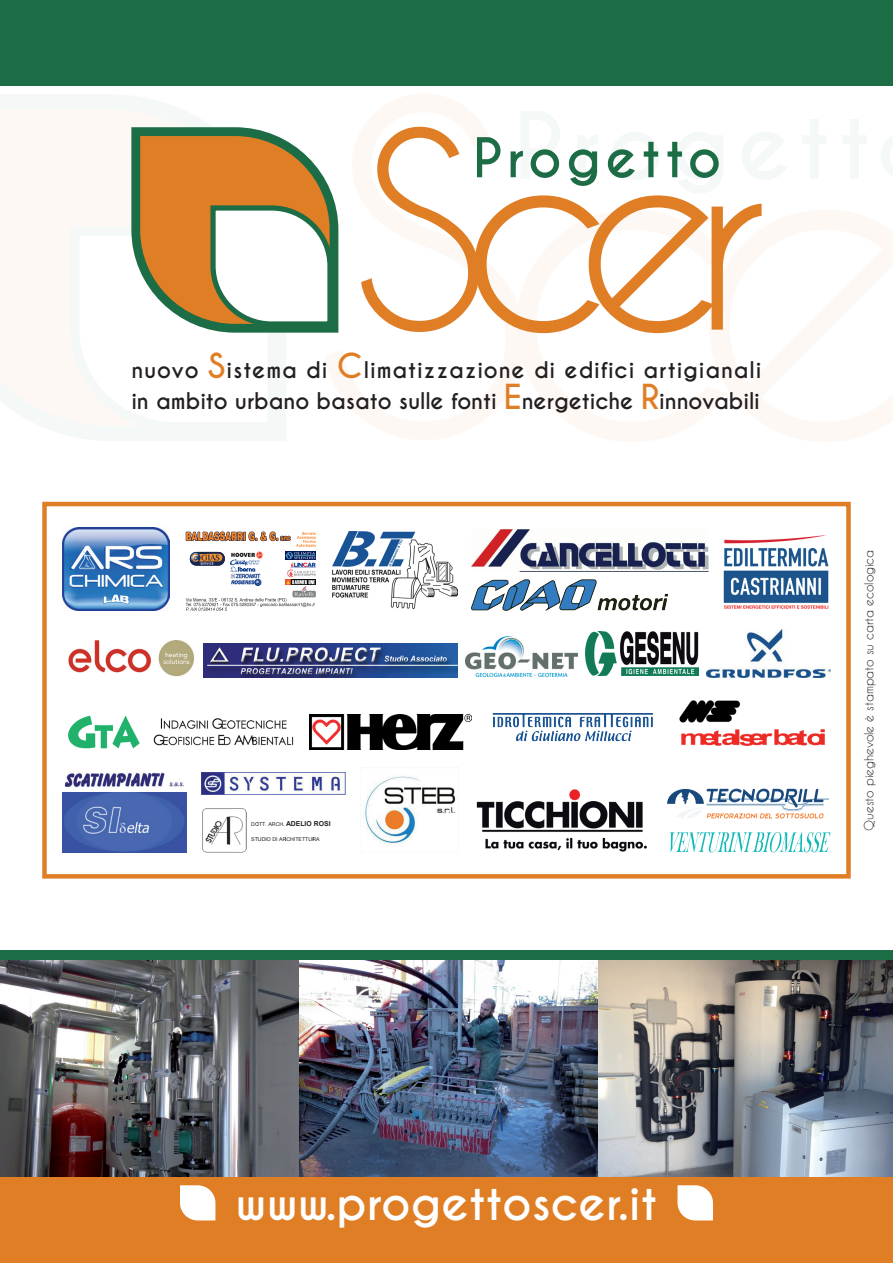
<style>
.page{position:relative;width:893px;height:1263px;background:#fff}
.page>*{position:absolute;margin:0;border:0;box-sizing:border-box;transform-origin:0 0}
.t1{font:700 45px "Caviar Dreams";color:#fff}
.t2{font:700 21.6px/30.6px "Caviar Dreams";letter-spacing:-.005em;color:#231f20}
.t3{font:12px "Caviar Dreams";letter-spacing:-.005em;color:#231f20}
.t4{font:700 6.9px "Arial";color:#231f20}
.t5{font:5.25px "Arial";color:#231f20}
.s1{font-size:32.4px;color:#e07e26}
</style>
<div class="page">
<img style="left:0;top:960px;width:300px;height:218px">
<img style="left:300px;top:960px;width:299px;height:218px">
<img style="left:599px;top:960px;width:294px;height:218px">
<div style="left:0;top:1178px;width:893px;height:85px;background:#e07e26"></div>
<div style="left:0;top:950px;width:893px;height:10px;background:#1c6c45"></div>
<svg style="left:335px;top:94px;width:134px;height:323px"></svg>
<svg style="left:0;top:95px;width:286px;height:346px"></svg>
<svg style="left:66px;top:222px;width:215px;height:214px"></svg>
<svg style="left:361px;top:111px;width:532px;height:331px"></svg>
<svg style="left:127px;top:123px;width:216px;height:214px"></svg>
<svg style="left:75px;top:132px;width:260px;height:294px"></svg>
<svg style="left:180px;top:1185px;width:35px;height:35px"></svg>
<svg style="left:677px;top:1185px;width:36px;height:35px"></svg>
<div style="left:0;top:0;width:893px;height:85px;background:#1c6c45"></div>
<img style="left:706px;top:629px;width:124px;height:48px">
<img style="left:203px;top:644px;width:254px;height:33px">
<img style="left:68px;top:640px;width:127px;height:37px">
<img style="left:465px;top:636px;width:113px;height:41px">
<img style="left:231px;top:573px;width:30px;height:5px">
<img style="left:231px;top:566px;width:24px;height:5px">
<img style="left:291px;top:566px;width:25px;height:2px">
<img style="left:231px;top:580px;width:23px;height:5px">
<svg style="left:255px;top:579px;width:6px;height:6px"></svg>
<svg style="left:186px;top:598px;width:129px;height:13px"></svg>
<img style="left:185px;top:531px;width:131px;height:35px">
<img style="left:285px;top:579px;width:31px;height:6px">
<img style="left:293px;top:586px;width:23px;height:11px">
<img style="left:288px;top:569px;width:28px;height:8px">
<img style="left:723px;top:535px;width:106px;height:74px">
<img style="left:471px;top:579px;width:198px;height:32px">
<img style="left:471px;top:529px;width:238px;height:42px">
<img style="left:63px;top:528px;width:106px;height:83px">
<img style="left:332px;top:531px;width:125px;height:79px">
<img style="left:492px;top:713px;width:161px;height:29px">
<img style="left:68px;top:715px;width:226px;height:34px">
<img style="left:679px;top:700px;width:146px;height:46px">
<img style="left:309px;top:715px;width:163px;height:34px">
<svg style="left:666px;top:788px;width:163px;height:31px"></svg>
<svg style="left:670px;top:832px;width:160px;height:20px"></svg>
<img style="left:476px;top:789px;width:171px;height:63px">
<img style="left:363px;top:776px;width:93px;height:68px">
<img style="left:202px;top:808px;width:44px;height:44px">
<img style="left:202px;top:772px;width:143px;height:23px">
<img style="left:62px;top:792px;width:125px;height:60px">
<img style="left:64px;top:772px;width:120px;height:16px">
<div style="left:42px;top:502px;width:809px;height:376px;border:4px solid #e07e26"></div>
<img style="left:586px;top:631px;width:112px;height:45px">
<p class="t2" style="left:131px;top:355px;width:632px">nuovo <span class="s1">S</span>istema di <span class="s1">C</span>limatizzazione di edifici artigianali in ambito urbano basato sulle fonti <span class="s1">E</span>nergetiche <span class="s1">R</span>innovabili</p>
<p class="t4" style="left:286px;top:819px;width:46px">ADELIO ROSI</p>
<p class="t5" style="left:251px;top:821px;width:35px">DOTT. ARCH.</p>
<p class="t5" style="left:251px;top:835px;width:70px">STUDIO DI ARCHITETTURA</p>
<p class="t3" style="left:862px;top:830px;width:282px;rotate:-90deg">Questo pieghevole è stampato su carta ecologica</p>
<h1 class="t1" style="left:236px;top:1176px;width:423px">www.progettoscer.it</h1>
</div>
